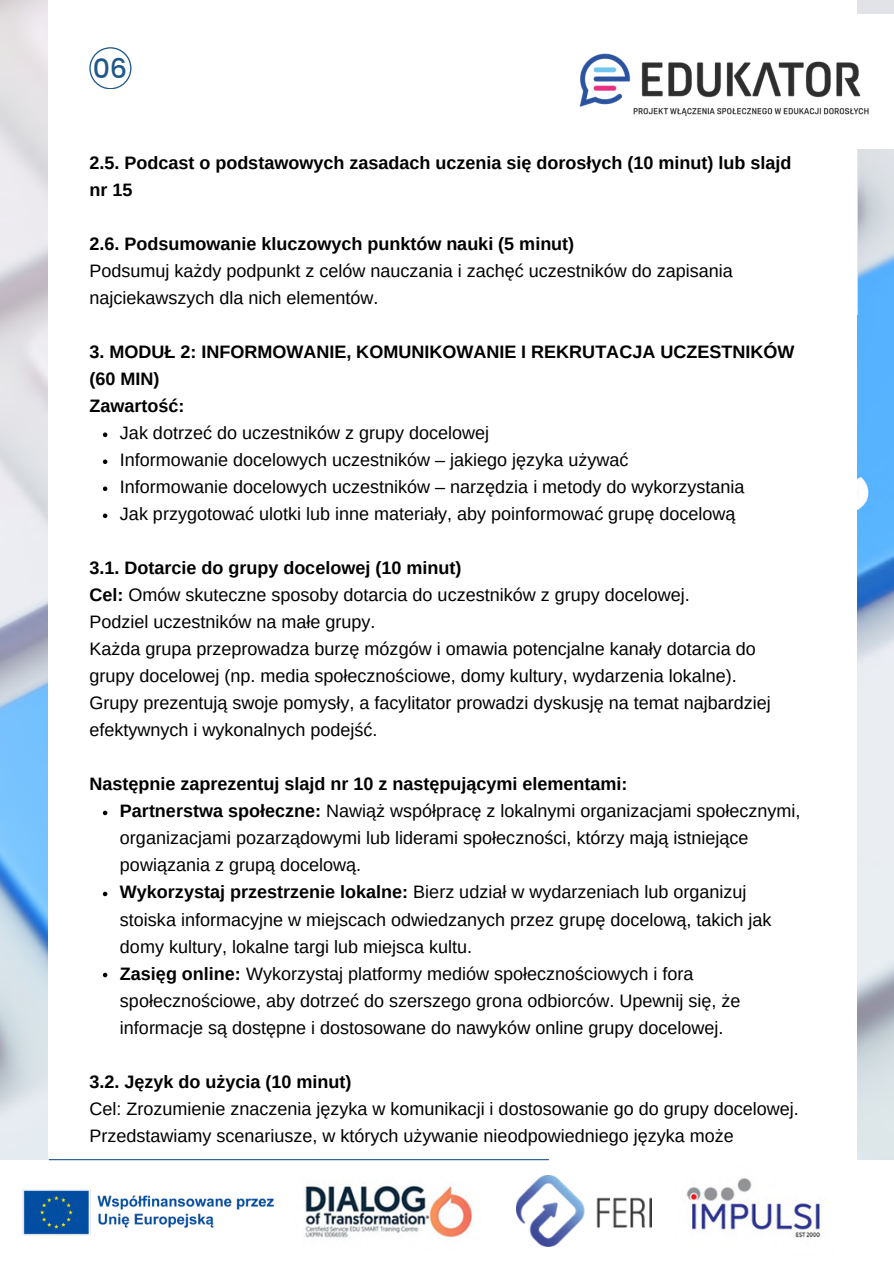
<style>
.page{position:relative;width:894px;height:1264px;background:#fff}
.page>*{position:absolute;margin:0;border:0;box-sizing:border-box;transform-origin:0 0}
.t1{font:500 27px "Poppins";color:#20578b}
.t2{font:18px/27px "Arimo";color:#000}
.t3{font:700 18px/27px "Arimo";color:#000}
.s1{font-weight:700}
</style>
<div class="page">
<img style="left:0;top:0;width:893px;height:1160px">
<div style="left:49px;top:0;width:808px;height:1263px;background:#fff"></div>
<svg style="left:103px;top:432px;width:4px;height:5px"></svg>
<svg style="left:103px;top:459px;width:4px;height:5px"></svg>
<svg style="left:103px;top:486px;width:4px;height:5px"></svg>
<svg style="left:103px;top:513px;width:4px;height:5px"></svg>
<svg style="left:103px;top:810px;width:4px;height:5px"></svg>
<svg style="left:103px;top:891px;width:4px;height:5px"></svg>
<svg style="left:103px;top:972px;width:4px;height:5px"></svg>
<img style="left:686px;top:1178px;width:135px;height:60px">
<img style="left:516px;top:1175px;width:135px;height:71px">
<img style="left:305px;top:1184px;width:168px;height:54px">
<hr style="left:49px;top:1159px;width:499px;height:1px;background:#20578b">
<svg style="left:89px;top:47px;width:42px;height:42px"></svg>
<div style="left:539px;top:14px;width:354px;height:134px;background:#fff"></div>
<img style="left:579px;top:53px;width:290px;height:64px">
<img style="left:22px;top:1189px;width:252px;height:47px">
<p class="t1" style="left:93px;top:53px;width:36px">06</p>
<p class="t3" style="left:89px;top:149px;width:703px">2.5. Podcast o podstawowych zasadach uczenia się dorosłych (10 minut) lub slajd nr 15</p>
<p class="t3" style="left:89px;top:230px;width:486px">2.6. Podsumowanie kluczowych punktów nauki (5 minut)</p>
<p class="t2" style="left:89px;top:257px;width:645px">Podsumuj każdy podpunkt z celów nauczania i zachęć uczestników do zapisania najciekawszych dla nich elementów.</p>
<p class="t3" style="left:89px;top:338px;width:706px">3. MODUŁ 2: INFORMOWANIE, KOMUNIKOWANIE I REKRUTACJA UCZESTNIKÓW (60 MIN)<br>Zawartość:</p>
<p class="t2" style="left:120px;top:419px;width:625px">Jak dotrzeć do uczestników z grupy docelowej<br>Informowanie docelowych uczestników – jakiego języka używać<br>Informowanie docelowych uczestników – narzędzia i metody do wykorzystania Jak przygotować ulotki lub inne materiały, aby poinformować grupę docelową</p>
<p class="t2" style="left:89px;top:554px;width:682px"><span class="s1">3.1. Dotarcie do grupy docelowej (10 minut)<br>Cel:</span> Omów skuteczne sposoby dotarcia do uczestników z grupy docelowej.<br>Podziel uczestników na małe grupy.<br>Każda grupa przeprowadza burzę mózgów i omawia potencjalne kanały dotarcia do grupy docelowej (np. media społecznościowe, domy kultury, wydarzenia lokalne).<br>Grupy prezentują swoje pomysły, a facylitator prowadzi dyskusję na temat najbardziej efektywnych i wykonalnych podejść.</p>
<p class="t2" style="left:120px;top:770px;width:682px;text-indent:-31px"><span class="s1">Następnie zaprezentuj slajd nr 10 z następującymi elementami:<br>Partnerstwa społeczne:</span> Nawiąż współpracę z lokalnymi organizacjami społecznymi, organizacjami pozarządowymi lub liderami społeczności, którzy mają istniejące powiązania z grupą docelową.<br><span class="s1">Wykorzystaj przestrzenie lokalne:</span> Bierz udział w wydarzeniach lub organizuj stoiska informacyjne w miejscach odwiedzanych przez grupę docelową, takich jak domy kultury, lokalne targi lub miejsca kultu.<br><span class="s1">Zasięg online:</span> Wykorzystaj platformy mediów społecznościowych i fora społecznościowe, aby dotrzeć do szerszego grona odbiorców. Upewnij się, że informacje są dostępne i dostosowane do nawyków online grupy docelowej.</p>
<p class="t3" style="left:89px;top:1067px;width:263px">3.2. Język do użycia (10 minut)</p>
<p class="t2" style="left:89px;top:1094px;width:710px">Cel: Zrozumienie znaczenia języka w komunikacji i dostosowanie go do grupy docelowej.<br>Przedstawiamy scenariusze, w których używanie nieodpowiedniego języka może</p>
</div>
